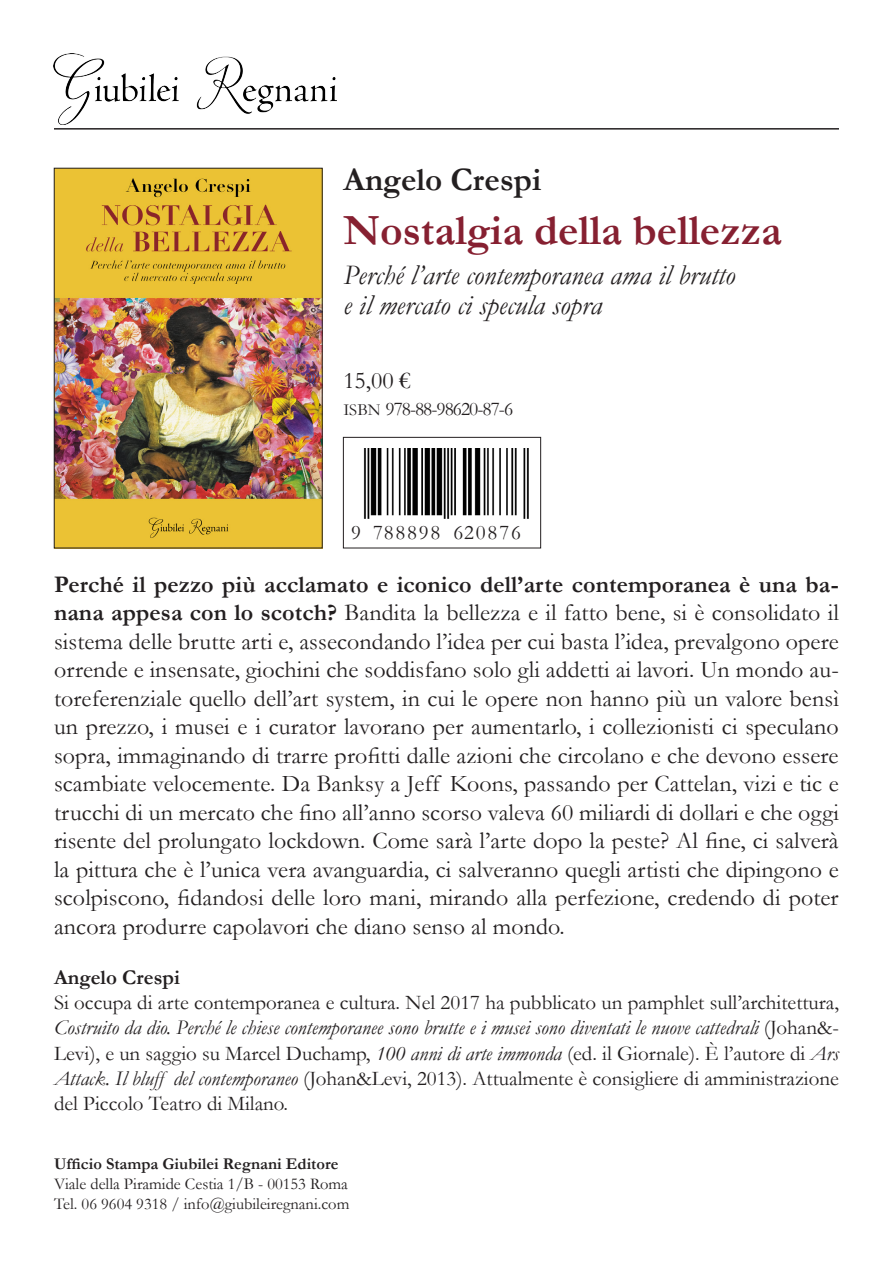
<style>
.page{position:relative;width:893px;height:1263px;background:#fff}
.page>*{position:absolute;margin:0;border:0;box-sizing:border-box;transform-origin:0 0}
.t1{font:700 43.5px "Garamond";color:#862031}
.t2{font:700 33px "Garamond";color:#231f20}
.t3{font:italic 28.5px/30px "Garamond";color:#231f20}
.t4{font:24px/28.5px "Garamond";letter-spacing:.005em;color:#231f20;text-align:justify}
.t5{font:21px/25.2px "Garamond";color:#231f20;text-align:justify}
.t6{font:21px "Garamond";letter-spacing:.09em;color:#231f20}
.t7{font:700 21px "Garamond";color:#231f20}
.t8{font:19.5px "Garamond";letter-spacing:-.05em;color:#231f20}
.t9{font:16.5px/19.8px "Garamond";color:#231f20}
.t10{font:700 16.5px "Garamond";color:#231f20}
.s1{font-size:16.8px}
.s2{font-weight:700}
.s3{font-style:italic}
</style>
<div class="page">
<div style="left:343px;top:437px;width:198px;height:111px;border:1px solid #231f20"></div>
<img style="left:53px;top:53px;width:284px;height:72px">
<img style="left:56px;top:170px;width:264px;height:376px">
<div style="left:54px;top:168px;width:268px;height:380px;border:1px solid #231f20"></div>
<hr style="left:54px;top:128px;width:785px;height:2px;background:#231f20">
<img style="left:363px;top:448px;width:166px;height:71px">
<h2 class="t2" style="left:343px;top:161px;width:199px">Angelo Crespi</h2>
<h1 class="t1" style="left:343px;top:206px;width:440px">Nostalgia della bellezza</h1>
<p class="t3" style="left:343px;top:260px;width:393px">Perché l’arte contemporanea ama il brutto e il mercato ci specula sopra</p>
<p class="t4" style="left:343px;top:366px;width:69px">15,00 €</p>
<p class="t8" style="left:343px;top:398px;width:171px"><span class="s1">isbn</span> 978-88-98620-87-6</p>
<p class="t6" style="left:351px;top:521px;width:171px">9 788898 620876</p>
<p class="t4" style="left:54px;top:570px;width:786px"><span class="s2">Perché il pezzo più acclamato e iconico dell’arte contemporanea è una ba&shy;nana appesa con lo scotch?</span> Bandita la bellezza e il fatto bene, si è consolidato il sistema delle brutte arti e, assecondando l’idea per cui basta l’idea, prevalgono opere orrende e insensate, giochini che soddisfano solo gli addetti ai lavori. Un mondo au&shy;toreferenziale quello dell’art system, in cui le opere non hanno più un valore bensì un prezzo, i musei e i curator lavorano per aumentarlo, i collezionisti ci speculano sopra, immaginando di trarre profitti dalle azioni che circolano e che devono essere scambiate velocemente. Da Banksy a Jeff Koons, passando per Cattelan, vizi e tic e trucchi di un mercato che fino all’anno scorso valeva 60 miliardi di dollari e che oggi risente del prolungato lockdown. Come sarà l’arte dopo la peste? Al fine, ci salverà la pittura che è l’unica vera avanguardia, ci salveranno quegli artisti che dipingono e scolpiscono, fidandosi delle loro mani, mirando alla perfezione, credendo di poter ancora produrre capolavori che diano senso al mondo.</p>
<p class="t7" style="left:54px;top:966px;width:127px">Angelo Crespi</p>
<p class="t5" style="left:54px;top:990px;width:786px">Si occupa di arte contemporanea e cultura. Nel 2017 ha pubblicato un pamphlet sull’architettura, <span class="s3">Costruito da dio. Perché le chiese contemporanee sono brutte e i musei sono diventati le nuove cattedrali</span> (Johan&amp;- Levi), e un saggio su Marcel Duchamp, <span class="s3">100 anni di arte immonda</span> (ed. il Giornale). È l’autore di <span class="s3">Ars Attack. Il bluff del contemporaneo</span> (Johan&amp;Levi, 2013). Attualmente è consigliere di amministrazione del Piccolo Teatro di Milano.</p>
<p class="t10" style="left:54px;top:1155px;width:286px">Ufficio Stampa Giubilei Regnani Editore</p>
<p class="t9" style="left:54px;top:1174px;width:297px">Viale della Piramide Cestia 1/B - 00153 Roma<br>Tel. 06 9604 9318 / info@giubileiregnani.com</p>
</div>
